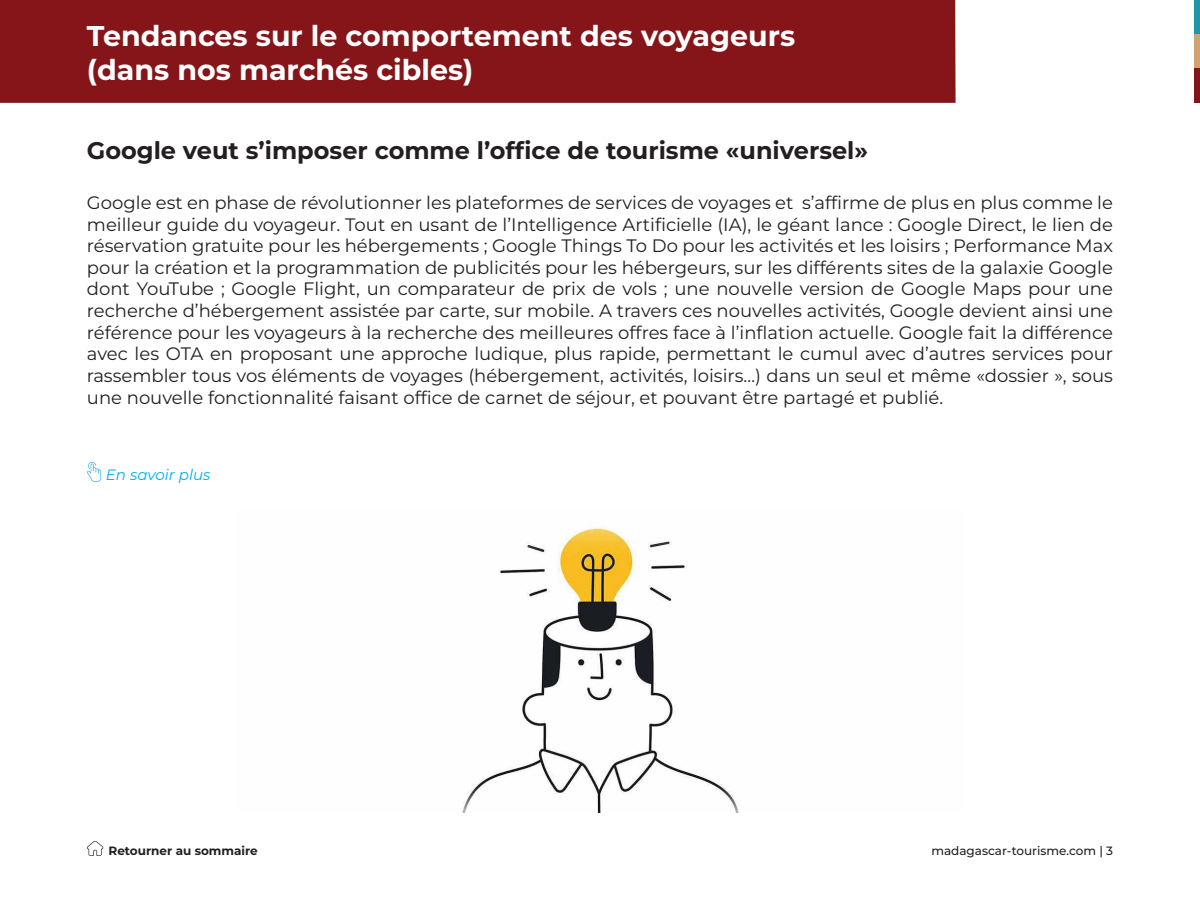
<style>
.page{position:relative;width:1200px;height:898px;background:#fff}
.page>*{position:absolute;margin:0;border:0;box-sizing:border-box;transform-origin:0 0}
.Theme{font:700 28.5px/34.2px "Montserrat";color:#fff}
.TITRE{font:700 24px "Montserrat";color:#231f20}
.texte{font:18px/21.6px "Montserrat";color:#231f20;text-align:justify}
.en_savoir_plu{font:italic 15px "Montserrat";color:#00aeef}
.t1{font:500 12px "Montserrat";color:#231f20}
.Retourner{font:700 12px "Montserrat";color:#231f20}
</style>
<div class="page">
<div style="left:1194px;top:0;width:5px;height:34px;background:#1d97a5"></div>
<div style="left:1194px;top:34px;width:5px;height:35px;background:#d1a373"></div>
<div style="left:1194px;top:69px;width:5px;height:34px;background:#851519"></div>
<div style="left:0;top:0;width:955px;height:103px;background:#851519"></div>
<svg style="left:87px;top:462px;width:14px;height:19px"></svg>
<img style="left:462px;top:523px;width:277px;height:289px">
<svg style="left:87px;top:841px;width:16px;height:14px"></svg>
<p class="Theme" style="left:87px;top:18px;width:709px">Tendances sur le comportement des voyageurs (dans nos marchés cibles)</p>
<p class="TITRE" style="left:87px;top:135px;width:782px">Google veut s’imposer comme l’office de tourisme «universel»</p>
<p class="texte" style="left:87px;top:191px;width:1027px">Google est en phase de révolutionner les plateformes de services de voyages et s’affirme de plus en plus comme le meilleur guide du voyageur. Tout en usant de l’Intelligence Artificielle (IA), le géant lance : Google Direct, le lien de réservation gratuite pour les hébergements ; Google Things To Do pour les activités et les loisirs ; Performance Max pour la création et la programmation de publicités pour les hébergeurs, sur les différents sites de la galaxie Google dont YouTube ; Google Flight, un comparateur de prix de vols ; une nouvelle version de Google Maps pour une recherche d’hébergement assistée par carte, sur mobile. A travers ces nouvelles activités, Google devient ainsi une référence pour les voyageurs à la recherche des meilleures offres face à l’inflation actuelle. Google fait la différence avec les OTA en proposant une approche ludique, plus rapide, permettant le cumul avec d’autres services pour rassembler tous vos éléments de voyages (hébergement, activités, loisirs…) dans un seul et même «dossier », sous une nouvelle fonctionnalité faisant office de carnet de séjour, et pouvant être partagé et publié.</p>
<p class="en_savoir_plu" style="left:106px;top:464px;width:106px">En savoir plus</p>
<p class="Retourner" style="left:108px;top:842px;width:151px">Retourner au sommaire</p>
<p class="t1" style="left:931px;top:842px;width:183px">madagascar-tourisme.com | 3</p>
</div>
